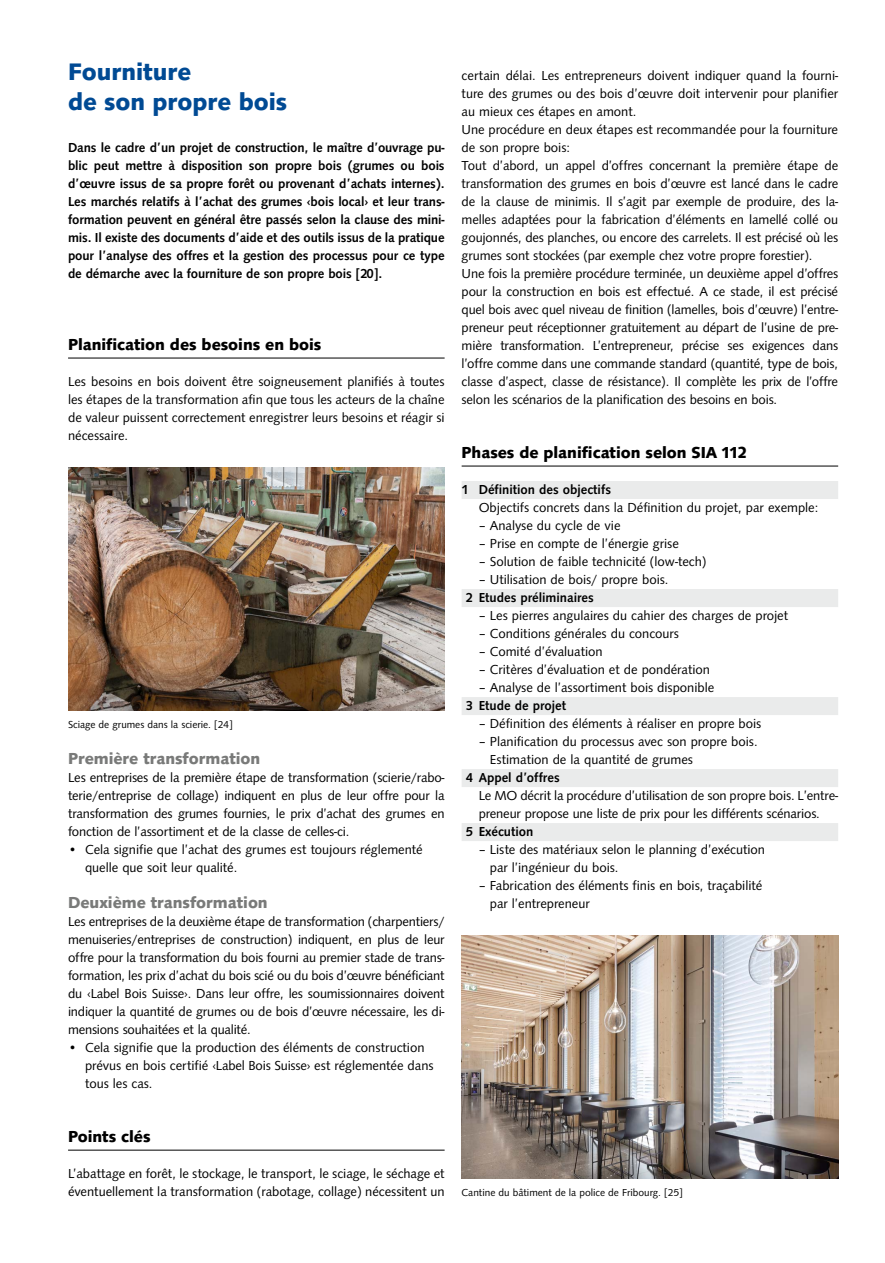
<style>
.page{position:relative;width:885px;height:1263px;background:#fff}
.page>*{position:absolute;margin:0;border:0;box-sizing:border-box;transform-origin:0 0}
.t1{font:700 24.75px/30px "Syntax";color:#004a94}
.t2{font:700 16.5px "Syntax";color:#000}
.t3{font:700 16.5px "Syntax";color:#797a79}
.t4{font:13.5px/18px "Syntax";letter-spacing:-.005em;color:#000}
.t5{font:500 13.5px/18px "Syntax";color:#000;text-align:justify}
.t6{font:10.5px "Syntax";color:#000}
</style>
<div class="page">
<hr style="left:68px;top:358px;width:376px;height:1px;background:#000">
<hr style="left:68px;top:1150px;width:376px;height:1px;background:#000">
<hr style="left:461px;top:466px;width:377px;height:1px;background:#000">
<div style="left:461px;top:481px;width:377px;height:18px;background:#eaebeb"></div>
<div style="left:461px;top:589px;width:377px;height:18px;background:#eaebeb"></div>
<div style="left:461px;top:697px;width:377px;height:18px;background:#eaebeb"></div>
<div style="left:461px;top:769px;width:377px;height:18px;background:#eaebeb"></div>
<div style="left:461px;top:823px;width:377px;height:18px;background:#eaebeb"></div>
<img style="left:68px;top:467px;width:376px;height:243px">
<img style="left:461px;top:935px;width:377px;height:243px">
<h1 class="t1" style="left:68px;top:57px;width:220px">Fourniture<br>de son propre bois</h1>
<p class="t5" style="left:68px;top:139px;width:378px">Dans le cadre d’un projet de construction, le maître d’ouvrage pu&shy;blic peut mettre à disposition son propre bois (grumes ou bois d’œuvre issus de sa propre forêt ou provenant d’achats internes).<br>Les marchés relatifs à l’achat des grumes ‹bois local› et leur trans&shy;formation peuvent en général être passés selon la clause des mini&shy;mis. Il existe des documents d’aide et des outils issus de la pratique pour l’analyse des offres et la gestion des processus pour ce type de démarche avec la fourniture de son propre bois [20].</p>
<p class="t2" style="left:68px;top:335px;width:255px">Planification des besoins en bois</p>
<p class="t4" style="left:68px;top:373px;width:378px;text-align:justify">Les besoins en bois doivent être soigneusement planifiés à toutes les étapes de la transformation afin que tous les acteurs de la chaîne de valeur puissent correctement enregistrer leurs besoins et réagir si nécessaire.</p>
<p class="t6" style="left:68px;top:719px;width:166px">Sciage de grumes dans la scierie. [24]</p>
<p class="t3" style="left:68px;top:749px;width:194px">Première transformation</p>
<p class="t4" style="left:68px;top:769px;width:378px;text-align:justify">Les entreprises de la première étape de transformation (scierie/rabo&shy;terie/entreprise de collage) indiquent en plus de leur offre pour la transformation des grumes fournies, le prix d’achat des grumes en fonction de l’assortiment et de la classe de celles-ci.</p>
<p class="t4" style="left:85px;top:841px;width:339px;text-indent:-17px">• Cela signifie que l’achat des grumes est toujours réglementé quelle que soit leur qualité.</p>
<p class="t3" style="left:68px;top:893px;width:201px">Deuxième transformation</p>
<p class="t4" style="left:68px;top:913px;width:378px;text-align:justify">Les entreprises de la deuxième étape de transformation (charpentiers/ menuiseries/entreprises de construction) indiquent, en plus de leur offre pour la transformation du bois fourni au premier stade de trans&shy;formation, les prix d’achat du bois scié ou du bois d’œuvre bénéficiant du ‹Label Bois Suisse›. Dans leur offre, les soumissionnaires doivent indiquer la quantité de grumes ou de bois d’œuvre nécessaire, les di&shy;mensions souhaitées et la qualité.</p>
<p class="t4" style="left:85px;top:1039px;width:350px;text-indent:-17px">• Cela signifie que la production des éléments de construction prévus en bois certifié ‹Label Bois Suisse› est réglementée dans tous les cas.</p>
<p class="t2" style="left:68px;top:1127px;width:84px">Points clés</p>
<p class="t4" style="left:68px;top:1165px;width:378px">L’abattage en forêt, le stockage, le transport, le sciage, le séchage et éventuellement la transformation (rabotage, collage) nécessitent un</p>
<p class="t4" style="left:461px;top:67px;width:378px">certain délai. Les entrepreneurs doivent indiquer quand la fourni&shy;ture des grumes ou des bois d’œuvre doit intervenir pour planifier au mieux ces étapes en amont.<br>Une procédure en deux étapes est recommandée pour la fourniture de son propre bois:<br>Tout d’abord, un appel d’offres concernant la première étape de transformation des grumes en bois d’œuvre est lancé dans le cadre de la clause de minimis. Il s’agit par exemple de produire, des la&shy;melles adaptées pour la fabrication d’éléments en lamellé collé ou goujonnés, des planches, ou encore des carrelets. Il est précisé où les grumes sont stockées (par exemple chez votre propre forestier).<br>Une fois la première procédure terminée, un deuxième appel d’offres pour la construction en bois est effectué. A ce stade, il est précisé quel bois avec quel niveau de finition (lamelles, bois d’œuvre) l’entre&shy;preneur peut réceptionner gratuitement au départ de l’usine de pre&shy;mière transformation. L’entrepreneur, précise ses exigences dans l’offre comme dans une commande standard (quantité, type de bois, classe d’aspect, classe de résistance). Il complète les prix de l’offre selon les scénarios de la planification des besoins en bois.</p>
<p class="t2" style="left:461px;top:443px;width:287px">Phases de planification selon SIA 112</p>
<p class="t5" style="left:461px;top:481px;width:151px">1 Définition des objectifs</p>
<p class="t4" style="left:478px;top:499px;width:341px">Objectifs concrets dans la Définition du projet, par exemple:</p>
<p class="t4" style="left:478px;top:517px;width:143px">– Analyse du cycle de vie</p>
<p class="t4" style="left:478px;top:535px;width:202px">– Prise en compte de l’énergie grise</p>
<p class="t4" style="left:478px;top:553px;width:229px">– Solution de faible technicité (low-tech)</p>
<p class="t4" style="left:478px;top:571px;width:191px">– Utilisation de bois/ propre bois.</p>
<p class="t5" style="left:465px;top:589px;width:130px">2 Etudes préliminaires</p>
<p class="t4" style="left:478px;top:607px;width:311px">– Les pierres angulaires du cahier des charges de projet</p>
<p class="t4" style="left:478px;top:625px;width:202px">– Conditions générales du concours</p>
<p class="t4" style="left:478px;top:643px;width:126px">– Comité d’évaluation</p>
<p class="t4" style="left:478px;top:661px;width:233px">– Critères d’évaluation et de pondération</p>
<p class="t4" style="left:478px;top:679px;width:237px">– Analyse de l’assortiment bois disponible</p>
<p class="t5" style="left:465px;top:697px;width:102px">3 Etude de projet</p>
<p class="t4" style="left:478px;top:715px;width:284px">– Définition des éléments à réaliser en propre bois</p>
<p class="t4" style="left:489px;top:733px;width:269px;text-indent:-11px">– Planification du processus avec son propre bois.<br>Estimation de la quantité de grumes</p>
<p class="t5" style="left:465px;top:769px;width:95px">4 Appel d’offres</p>
<p class="t4" style="left:478px;top:787px;width:361px">Le MO décrit la procédure d’utilisation de son propre bois. L’entre&shy;preneur propose une liste de prix pour les différents scénarios.</p>
<p class="t5" style="left:465px;top:823px;width:69px">5 Exécution</p>
<p class="t4" style="left:489px;top:841px;width:277px;text-indent:-11px">– Liste des matériaux selon le planning d’exécution par l’ingénieur du bois.</p>
<p class="t4" style="left:489px;top:877px;width:274px;text-indent:-11px">– Fabrication des éléments finis en bois, traçabilité par l’entrepreneur</p>
<p class="t6" style="left:461px;top:1187px;width:223px">Cantine du bâtiment de la police de Fribourg. [25]</p>
</div>
